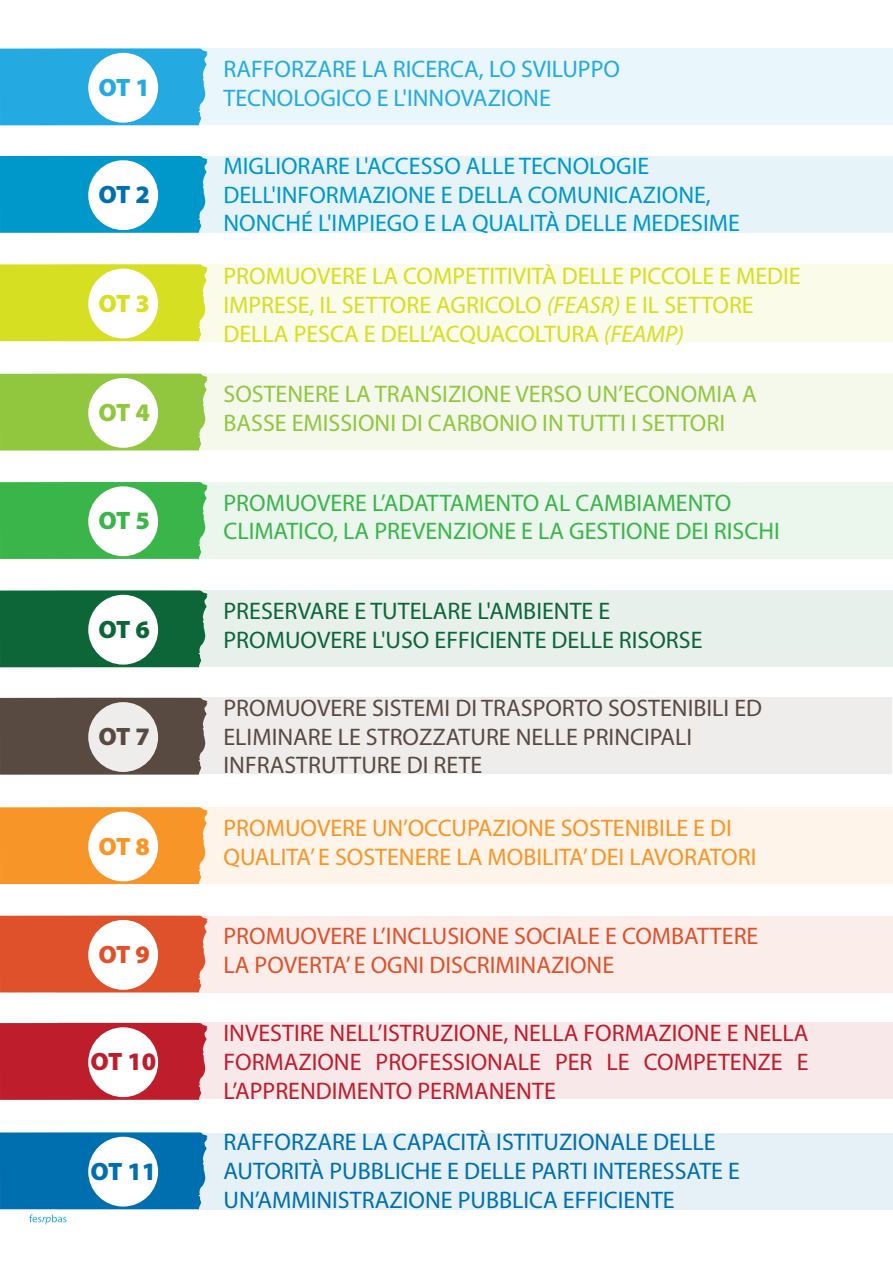
<style>
.page{position:relative;width:893px;height:1263px;background:#fff}
.page>*{position:absolute;margin:0;border:0;box-sizing:border-box;transform-origin:0 0}
.t1{font:900 25.2px "Myriad Pro";color:#006faf}
.t2{font:900 25.2px "Myriad Pro";color:#be1d2c}
.t3{font:900 25.2px "Myriad Pro";color:#24aae1}
.t4{font:900 25.2px "Myriad Pro";color:#d6df21}
.t5{font:900 25.2px "Myriad Pro";color:#91c73e}
.t6{font:900 25.2px "Myriad Pro";color:#3ab54a}
.t7{font:900 25.2px "Myriad Pro";color:#0c6638}
.t8{font:900 25.2px "Myriad Pro";color:#594a41}
.t9{font:900 25.2px "Myriad Pro";color:#f79528}
.t10{font:900 25.2px "Myriad Pro";color:#de512a}
.t11{font:24px/28.8px "Myriad Pro";color:#d6df21}
.t12{font:24px/28.8px "Myriad Pro";color:#006faf}
.t13{font:24px/28.8px "Myriad Pro";color:#be1d2c;text-align:justify}
.t14{font:24px/28.8px "Myriad Pro";color:#0097cb}
.t15{font:24px/28.8px "Myriad Pro";color:#594a41}
.t16{font:24px/28.8px "Myriad Pro";color:#f79528}
.t17{font:24px/28.8px "Myriad Pro";color:#3ab54a}
.t18{font:24px/28.8px "Myriad Pro";color:#91c73e}
.t19{font:24px/28.8px "Myriad Pro";color:#de512a}
.t20{font:24px/28.8px "Myriad Pro";color:#0c6638}
.t21{font:24px/28.8px "Myriad Pro";color:#24aae1}
.s1{font-style:italic}
</style>
<div class="page">
<div style="left:58px;top:1133px;width:835px;height:76px;background:#e6f0f7"></div>
<div style="left:57px;top:1022px;width:836px;height:77px;background:#f8e8ea"></div>
<div style="left:57px;top:916px;width:836px;height:76px;background:#fbedea"></div>
<div style="left:57px;top:807px;width:836px;height:77px;background:#fef4e9"></div>
<div style="left:57px;top:590px;width:836px;height:77px;background:#e7f0eb"></div>
<div style="left:57px;top:482px;width:836px;height:77px;background:#ebf7ed"></div>
<div style="left:57px;top:374px;width:836px;height:76px;background:#f4f9ec"></div>
<div style="left:59px;top:156px;width:834px;height:77px;background:#e6f4f9"></div>
<div style="left:59px;top:264px;width:834px;height:78px;background:#fafbe9"></div>
<div style="left:57px;top:48px;width:836px;height:77px;background:#e9f6fc"></div>
<div style="left:0;top:48px;width:208px;height:77px;background:#24aae1"></div>
<div style="left:88px;top:53px;width:70px;height:70px;background:#fff;border-radius:50%"></div>
<div style="left:0;top:156px;width:208px;height:77px;background:#0097cb"></div>
<div style="left:88px;top:160px;width:70px;height:70px;background:#fff;border-radius:50%"></div>
<div style="left:0;top:264px;width:208px;height:77px;background:#d6df21"></div>
<div style="left:88px;top:269px;width:70px;height:69px;background:#fff;border-radius:50%"></div>
<div style="left:0;top:373px;width:209px;height:77px;background:#91c73e"></div>
<div style="left:88px;top:378px;width:70px;height:70px;background:#fff;border-radius:50%"></div>
<div style="left:0;top:482px;width:208px;height:77px;background:#3ab54a"></div>
<div style="left:88px;top:486px;width:70px;height:70px;background:#fff;border-radius:50%"></div>
<div style="left:0;top:590px;width:208px;height:77px;background:#0c6638"></div>
<div style="left:88px;top:595px;width:70px;height:70px;background:#fff;border-radius:50%"></div>
<div style="left:0;top:698px;width:199px;height:77px;background:#594a41"></div>
<div style="left:0;top:807px;width:208px;height:77px;background:#f79528"></div>
<div style="left:88px;top:811px;width:70px;height:70px;background:#fff;border-radius:50%"></div>
<div style="left:0;top:1023px;width:208px;height:77px;background:#be1d2c"></div>
<div style="left:88px;top:1027px;width:70px;height:70px;background:#fff;border-radius:50%"></div>
<div style="left:0;top:915px;width:208px;height:77px;background:#de512a"></div>
<div style="left:88px;top:920px;width:70px;height:70px;background:#fff;border-radius:50%"></div>
<svg style="left:56px;top:698px;width:836px;height:76px;background:#dcdad8"></svg>
<svg style="left:0;top:1132px;width:209px;height:92px"></svg>
<p class="t3" style="left:98px;top:73px;width:53px">OT 1</p>
<p class="t1" style="left:98px;top:180px;width:53px">OT 2</p>
<p class="t4" style="left:98px;top:289px;width:53px">OT 3</p>
<p class="t5" style="left:98px;top:398px;width:53px">OT 4</p>
<p class="t6" style="left:98px;top:507px;width:53px">OT 5</p>
<p class="t7" style="left:98px;top:615px;width:53px">OT 6</p>
<p class="t8" style="left:98px;top:722px;width:53px">OT 7</p>
<p class="t9" style="left:98px;top:832px;width:53px">OT 8</p>
<p class="t10" style="left:98px;top:940px;width:53px">OT 9</p>
<p class="t2" style="left:90px;top:1047px;width:67px">OT 10</p>
<p class="t1" style="left:90px;top:1157px;width:67px">OT 11</p>
<p class="t21" style="left:224px;top:55px;width:398px">RAFFORZARE LA RICERCA, LO SVILUPPO<br>TECNOLOGICO E L'INNOVAZIONE</p>
<p class="t14" style="left:224px;top:152px;width:518px">MIGLIORARE L'ACCESSO ALLE TECNOLOGIE<br>DELL'INFORMAZIONE E DELLA COMUNICAZIONE,<br>NONCHÉ L'IMPIEGO E LA QUALITÀ DELLE MEDESIME</p>
<p class="t11" style="left:224px;top:262px;width:579px">PROMUOVERE LA COMPETITIVITÀ DELLE PICCOLE E MEDIE<br>IMPRESE, IL SETTORE AGRICOLO <span class="s1">(FEASR)</span> E IL SETTORE<br>DELLA PESCA E DELL’ACQUACOLTURA <span class="s1">(FEAMP)</span></p>
<p class="t18" style="left:224px;top:380px;width:535px">SOSTENERE LA TRANSIZIONE VERSO UN’ECONOMIA A<br>BASSE EMISSIONI DI CARBONIO IN TUTTI I SETTORI</p>
<p class="t17" style="left:224px;top:489px;width:558px">PROMUOVERE L’ADATTAMENTO AL CAMBIAMENTO<br>CLIMATICO, LA PREVENZIONE E LA GESTIONE DEI RISCHI</p>
<p class="t20" style="left:224px;top:597px;width:480px">PRESERVARE E TUTELARE L'AMBIENTE E<br>PROMUOVERE L'USO EFFICIENTE DELLE RISORSE</p>
<p class="t15" style="left:224px;top:694px;width:540px">PROMUOVERE SISTEMI DI TRASPORTO SOSTENIBILI ED<br>ELIMINARE LE STROZZATURE NELLE PRINCIPALI<br>INFRASTRUTTURE DI RETE</p>
<p class="t16" style="left:224px;top:814px;width:534px">PROMUOVERE UN’OCCUPAZIONE SOSTENIBILE E DI<br>QUALITA’ E SOSTENERE LA MOBILITA’ DEI LAVORATORI</p>
<p class="t19" style="left:224px;top:922px;width:536px">PROMUOVERE L’INCLUSIONE SOCIALE E COMBATTERE<br>LA POVERTA’ E OGNI DISCRIMINAZIONE</p>
<p class="t13" style="left:224px;top:1019px;width:587px">INVESTIRE NELL’ISTRUZIONE, NELLA FORMAZIONE E NELLA FORMAZIONE PROFESSIONALE PER LE COMPETENZE E L’APPRENDIMENTO PERMANENTE</p>
<p class="t12" style="left:224px;top:1128px;width:518px">RAFFORZARE LA CAPACITÀ ISTITUZIONALE DELLE<br>AUTORITÀ PUBBLICHE E DELLE PARTI INTERESSATE E<br>UN’AMMINISTRAZIONE PUBBLICA EFFICIENTE</p>
</div>
